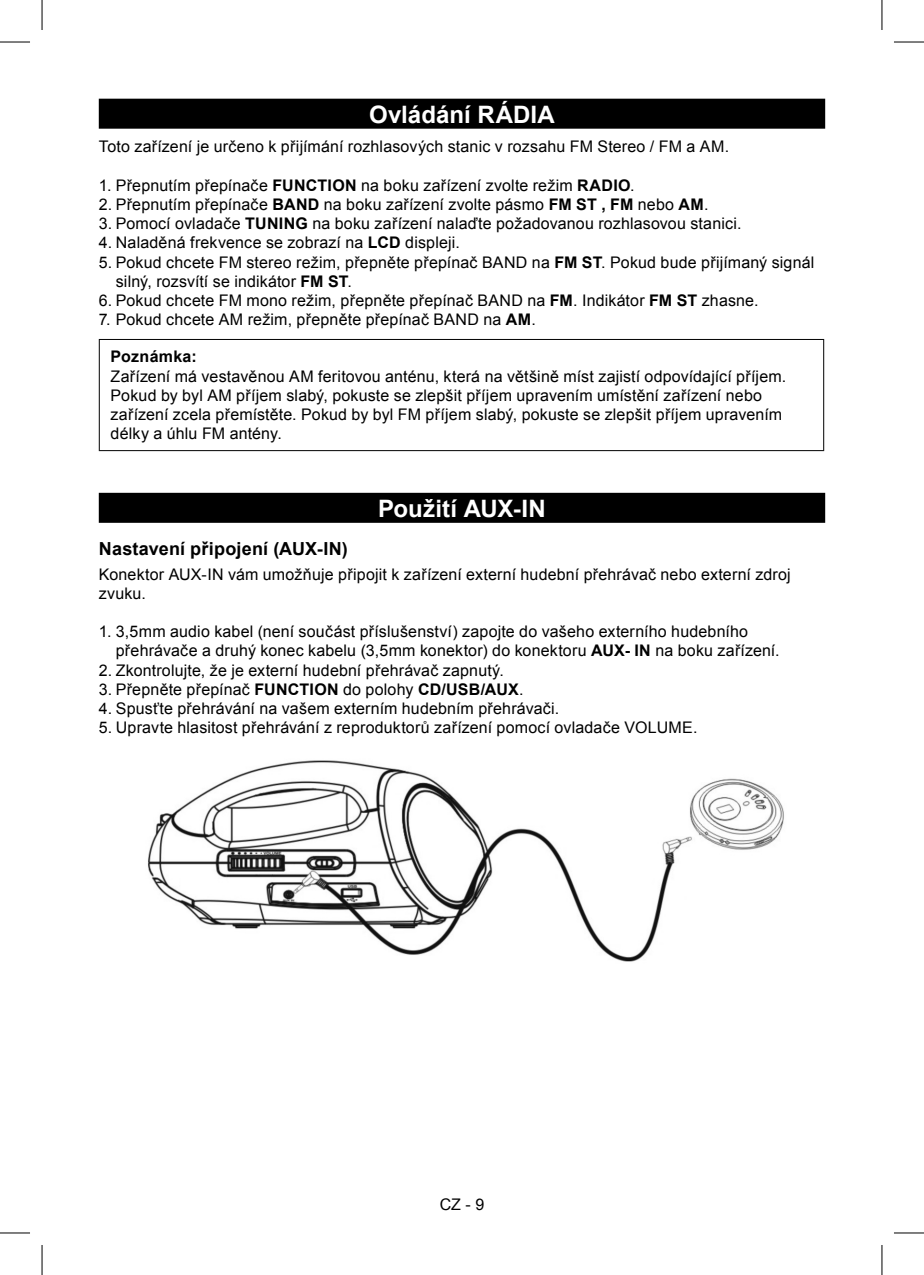
<style>
.page{position:relative;width:924px;height:1275px;background:#fff}
.page>*{position:absolute;margin:0;border:0;box-sizing:border-box;transform-origin:0 0}
.t1{font:700 24px "Arial";letter-spacing:.005em;color:#fff}
.t2{font:700 18px "Arial";letter-spacing:.01em;color:#000}
.t3{font:16px/19.2px "Arial";letter-spacing:.01em;color:#000}
.t4{font:700 16px "Arial";letter-spacing:.015em;color:#000}
.s1{font-weight:700}
</style>
<div class="page">
<div style="left:99px;top:99px;width:725px;height:30px;background:#000"></div>
<div style="left:99px;top:493px;width:725px;height:30px;background:#000"></div>
<hr style="left:99px;top:339px;width:724px;height:1px;background:#000">
<hr style="left:99px;top:340px;width:1px;height:110px;background:#000">
<hr style="left:822px;top:340px;width:1px;height:110px;background:#000">
<hr style="left:99px;top:450px;width:724px;height:1px;background:#000">
<img style="left:148px;top:760px;width:636px;height:202px">
<hr style="left:0;top:42px;width:30px;height:1px;background:#000">
<hr style="left:893px;top:42px;width:30px;height:1px;background:#000">
<hr style="left:0;top:1232px;width:30px;height:1px;background:#000">
<hr style="left:893px;top:1232px;width:30px;height:1px;background:#000">
<hr style="left:42px;top:0;width:1px;height:30px;background:#000">
<hr style="left:42px;top:1245px;width:1px;height:30px;background:#000">
<hr style="left:881px;top:0;width:1px;height:30px;background:#000">
<hr style="left:881px;top:1245px;width:1px;height:30px;background:#000">
<h1 class="t1" style="left:369px;top:101px;width:187px">Ovládání RÁDIA</h1>
<p class="t3" style="left:99px;top:137px;width:631px">Toto zařízení je určeno k přijímání rozhlasových stanic v rozsahu FM Stereo / FM a AM.</p>
<p class="t3" style="left:99px;top:176px;width:537px">1. Přepnutím přepínače <span class="s1">FUNCTION</span> na boku zařízení zvolte režim <span class="s1">RADIO</span>.</p>
<p class="t3" style="left:99px;top:195px;width:611px">2. Přepnutím přepínače <span class="s1">BAND</span> na boku zařízení zvolte pásmo <span class="s1">FM ST , FM</span> nebo <span class="s1">AM</span>.</p>
<p class="t3" style="left:99px;top:214px;width:644px">3. Pomocí ovladače <span class="s1">TUNING</span> na boku zařízení nalaďte požadovanou rozhlasovou stanici.</p>
<p class="t3" style="left:99px;top:233px;width:362px">4. Naladěná frekvence se zobrazí na <span class="s1">LCD</span> displeji.</p>
<p class="t3" style="left:116px;top:252px;width:699px;text-indent:-17px">5. Pokud chcete FM stereo režim, přepněte přepínač BAND na <span class="s1">FM ST</span>. Pokud bude přijímaný signál silný, rozsvítí se indikátor <span class="s1">FM ST</span>.</p>
<p class="t3" style="left:99px;top:291px;width:661px">6. Pokud chcete FM mono režim, přepněte přepínač BAND na <span class="s1">FM</span>. Indikátor <span class="s1">FM ST</span> zhasne.</p>
<p class="t3" style="left:99px;top:310px;width:438px">7. Pokud chcete AM režim, přepněte přepínač BAND na <span class="s1">AM</span>.</p>
<p class="t4" style="left:111px;top:348px;width:87px">Poznámka:</p>
<p class="t3" style="left:111px;top:366px;width:677px">Zařízení má vestavěnou AM feritovou anténu, která na většině míst zajistí odpovídající příjem.<br>Pokud by byl AM příjem slabý, pokuste se zlepšit příjem upravením umístění zařízení nebo zařízení zcela přemístěte. Pokud by byl FM příjem slabý, pokuste se zlepšit příjem upravením délky a úhlu FM antény.</p>
<h1 class="t1" style="left:378px;top:495px;width:169px">Použití AUX-IN</h1>
<p class="t2" style="left:99px;top:538px;width:250px">Nastavení připojení (AUX-IN)</p>
<p class="t3" style="left:99px;top:564px;width:693px">Konektor AUX-IN vám umožňuje připojit k zařízení externí hudební přehrávač nebo externí zdroj zvuku.</p>
<p class="t3" style="left:116px;top:622px;width:665px;text-indent:-17px">1. 3,5mm audio kabel (není součást příslušenství) zapojte do vašeho externího hudebního přehrávače a druhý konec kabelu (3,5mm konektor) do konektoru <span class="s1">AUX- IN</span> na boku zařízení.</p>
<p class="t3" style="left:99px;top:660px;width:406px">2. Zkontrolujte, že je externí hudební přehrávač zapnutý.</p>
<p class="t3" style="left:99px;top:679px;width:426px">3. Přepněte přepínač <span class="s1">FUNCTION</span> do polohy <span class="s1">CD/USB/AUX</span>.</p>
<p class="t3" style="left:99px;top:699px;width:462px">4. Spusťte přehrávání na vašem externím hudebním přehrávači.</p>
<p class="t3" style="left:99px;top:718px;width:600px">5. Upravte hlasitost přehrávání z reproduktorů zařízení pomocí ovladače VOLUME.</p>
<p class="t3" style="left:439px;top:1195px;width:46px">CZ - 9</p>
</div>
